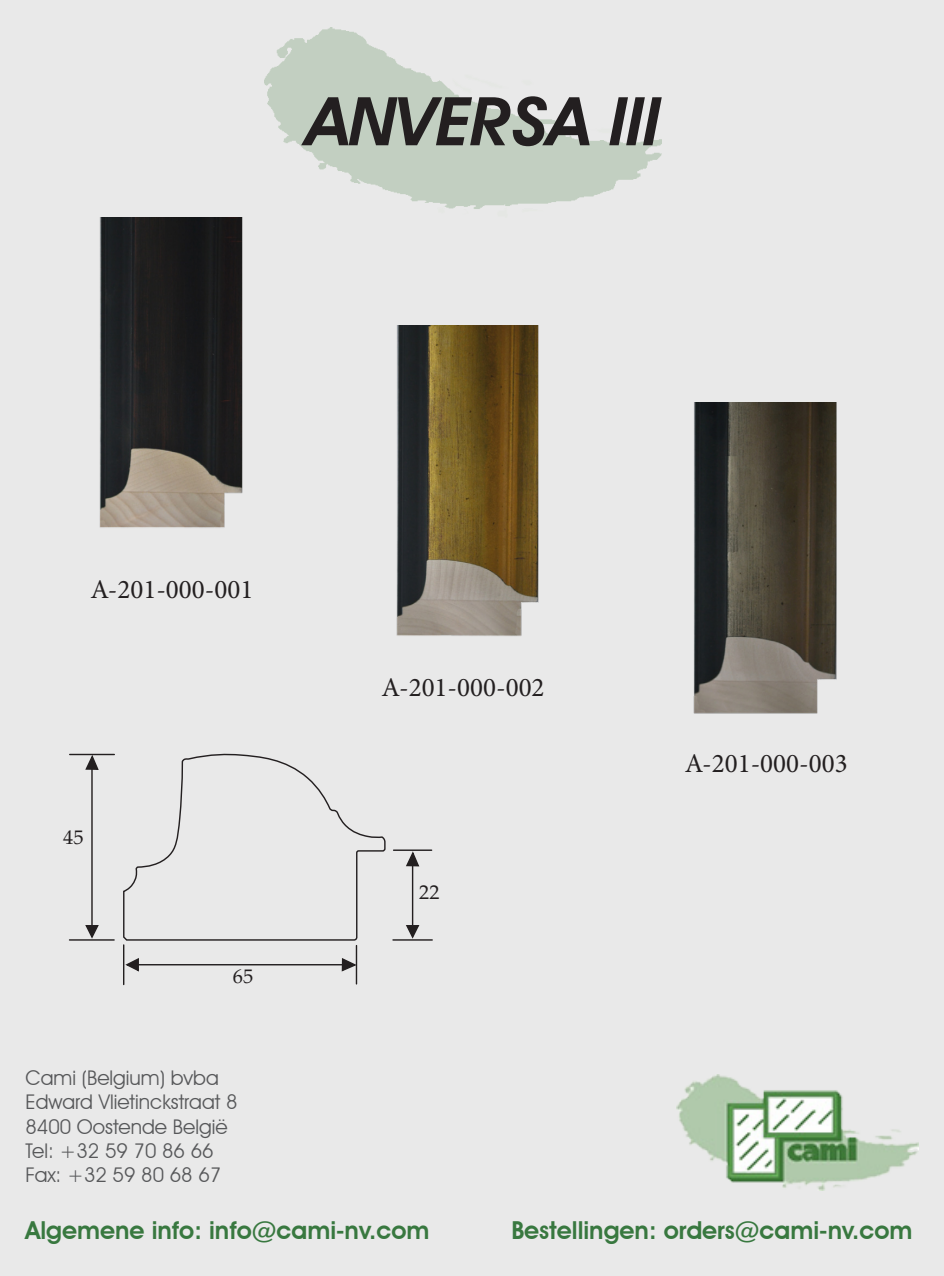
<style>
.page{position:relative;width:944px;height:1276px;background:#e9e9e9}
.page>*{position:absolute;margin:0;border:0;box-sizing:border-box;transform-origin:0 0}
.t1{font:italic 600 67.5px "Avant Garde IT Cby BT";color:#231f20}
.t2{font:27px "Minion Pro";color:#231f20}
.t3{font:600 24.75px "Avant Garde IT Cby BT";color:#38783f}
.t4{font:20.25px/24.3px "Avant Garde IT Cby BT";color:#57585a}
.t5{font:20.03px "Palatino Linotype";color:#231f20}
</style>
<div class="page">
<img style="left:677px;top:1074px;width:241px;height:116px">
<img style="left:265px;top:27px;width:397px;height:182px">
<hr style="left:70px;top:939px;width:44px;height:1px;background:#231f20">
<hr style="left:70px;top:754px;width:44px;height:1px;background:#231f20">
<hr style="left:91px;top:765px;width:2px;height:166px;background:#231f20">
<svg style="left:84px;top:924px;width:16px;height:16px"></svg>
<svg style="left:84px;top:753px;width:16px;height:18px"></svg>
<hr style="left:123px;top:945px;width:1px;height:39px;background:#231f20">
<svg style="left:123px;top:753px;width:263px;height:188px"></svg>
<hr style="left:133px;top:964px;width:213px;height:1px;background:#231f20">
<svg style="left:124px;top:957px;width:16px;height:15px"></svg>
<svg style="left:341px;top:957px;width:17px;height:15px"></svg>
<hr style="left:356px;top:945px;width:1px;height:39px;background:#231f20">
<hr style="left:393px;top:939px;width:39px;height:1px;background:#231f20">
<hr style="left:412px;top:858px;width:1px;height:67px;background:#231f20">
<svg style="left:405px;top:924px;width:16px;height:16px"></svg>
<svg style="left:406px;top:851px;width:14px;height:16px"></svg>
<hr style="left:394px;top:849px;width:38px;height:2px;background:#231f20">
<img style="left:99px;top:218px;width:144px;height:310px">
<img style="left:396px;top:325px;width:143px;height:311px">
<img style="left:693px;top:403px;width:144px;height:311px">
<p class="t1" style="left:307px;top:81px;width:355px">ANVERSA III</p>
<p class="t2" style="left:90px;top:571px;width:164px">A-201-000-001</p>
<p class="t5" style="left:63px;top:823px;width:22px">45</p>
<p class="t5" style="left:233px;top:961px;width:22px">65</p>
<p class="t2" style="left:382px;top:670px;width:164px">A-201-000-002</p>
<p class="t5" style="left:419px;top:878px;width:22px">22</p>
<p class="t2" style="left:685px;top:745px;width:164px">A-201-000-003</p>
<p class="t4" style="left:26px;top:1065px;width:213px">Cami (Belgium) bvba<br>Edward Vlietinckstraat 8<br>8400 Oostende België<br>Tel: +32 59 70 86 66<br>Fax: +32 59 80 68 67</p>
<p class="t3" style="left:26px;top:1215px;width:405px">Algemene info: info@cami-nv.com</p>
<p class="t3" style="left:512px;top:1215px;width:402px">Bestellingen: orders@cami-nv.com</p>
</div>
